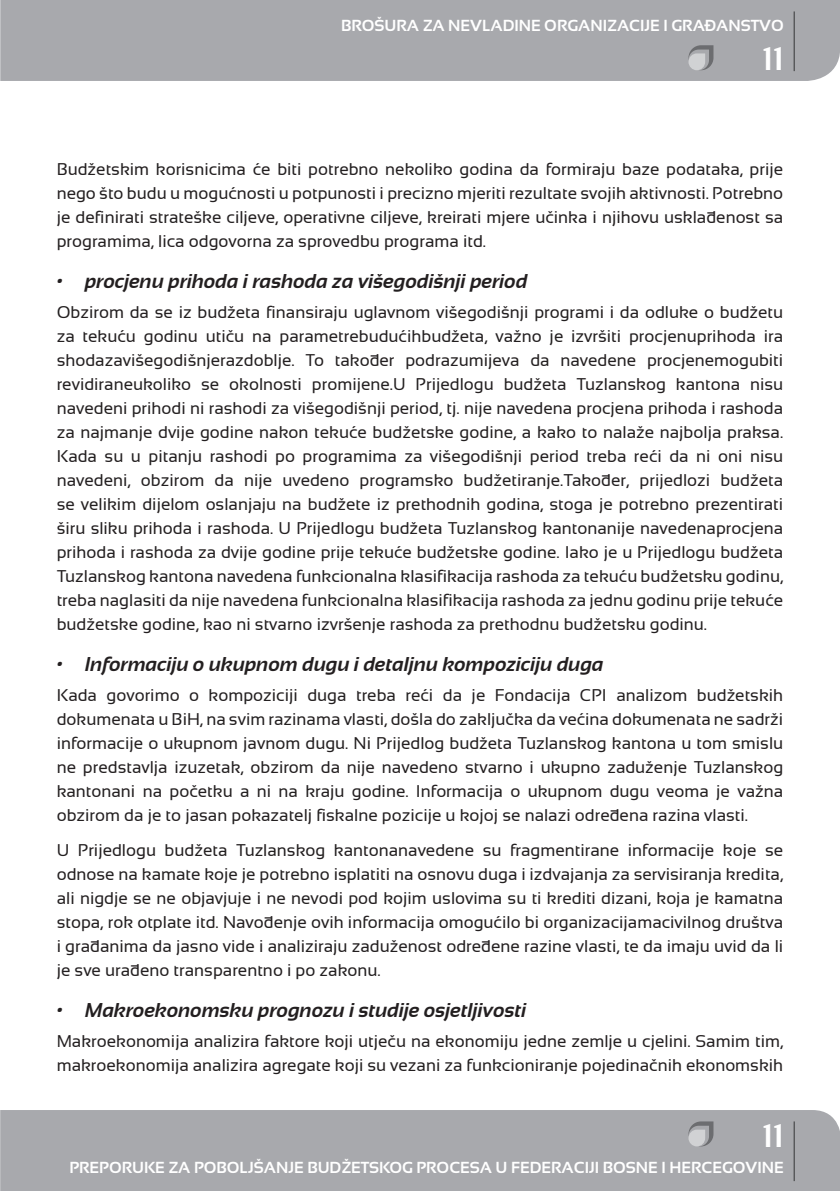
<style>
.page{position:relative;width:840px;height:1191px;background:#fff}
.page>*{position:absolute;margin:0;border:0;box-sizing:border-box;transform-origin:0 0}
.t1{font:700 32.4px "Sansation";color:#fff}
.t2{font:italic 700 20px "Sansation";color:#231f20}
.t3{font:17px/24px "Sansation";color:#231f20;text-align:justify}
.t4{font:700 16px "Sansation";color:#fff}
</style>
<div class="page">
<div style="left:0;top:1110px;width:839px;height:81px;background:#a8a9ad"></div>
<div style="left:1px;top:0;width:838px;height:81px;background:#a8a9ad"></div>
<svg style="left:0;top:0;width:1px;height:81px"></svg>
<hr style="left:793px;top:11px;width:1px;height:60px;background:#57585a">
<hr style="left:793px;top:1121px;width:1px;height:60px;background:#57585a">
<svg style="left:688px;top:45px;width:25px;height:25px"></svg>
<svg style="left:688px;top:1121px;width:25px;height:25px"></svg>
<p class="t4" style="left:341px;top:17px;width:444px">BROŠURA ZA NEVLADINE ORGANIZACIJE I GRAĐANSTVO</p>
<h1 class="t1" style="left:761px;top:41px;width:23px">11</h1>
<p class="t3" style="left:57px;top:157px;width:727px">Budžetskim korisnicima će biti potrebno nekoliko godina da formiraju baze podataka, prije nego što budu u mogućnosti u potpunosti i precizno mjeriti rezultate svojih aktivnosti. Potrebno je definirati strateške ciljeve, operativne ciljeve, kreirati mjere učinka i njihovu usklađenost sa programima, lica odgovorna za sprovedbu programa itd.</p>
<p class="t2" style="left:57px;top:270px;width:472px">• procjenu prihoda i rashoda za višegodišnji period</p>
<p class="t3" style="left:57px;top:300px;width:727px">Obzirom da se iz budžeta finansiraju uglavnom višegodišnji programi i da odluke o budžetu za tekuću godinu utiču na parametrebudućihbudžeta, važno je izvršiti procjenuprihoda ira shodazavišegodišnjerazdoblje. To također podrazumijeva da navedene procjenemogubiti revidiraneukoliko se okolnosti promijene.U Prijedlogu budžeta Tuzlanskog kantona nisu navedeni prihodi ni rashodi za višegodišnji period, tj. nije navedena procjena prihoda i rashoda za najmanje dvije godine nakon tekuće budžetske godine, a kako to nalaže najbolja praksa.<br>Kada su u pitanju rashodi po programima za višegodišnji period treba reći da ni oni nisu navedeni, obzirom da nije uvedeno programsko budžetiranje.Također, prijedlozi budžeta se velikim dijelom oslanjaju na budžete iz prethodnih godina, stoga je potrebno prezentirati širu sliku prihoda i rashoda. U Prijedlogu budžeta Tuzlanskog kantonanije navedenaprocjena prihoda i rashoda za dvije godine prije tekuće budžetske godine. Iako je u Prijedlogu budžeta Tuzlanskog kantona navedena funkcionalna klasifikacija rashoda za tekuću budžetsku godinu, treba naglasiti da nije navedena funkcionalna klasifikacija rashoda za jednu godinu prije tekuće budžetske godine, kao ni stvarno izvršenje rashoda za prethodnu budžetsku godinu.</p>
<p class="t2" style="left:57px;top:653px;width:548px">• Informaciju o ukupnom dugu i detaljnu kompoziciju duga</p>
<p class="t3" style="left:57px;top:683px;width:727px">Kada govorimo o kompoziciji duga treba reći da je Fondacija CPI analizom budžetskih dokumenata u BiH, na svim razinama vlasti, došla do zaključka da većina dokumenata ne sadrži informacije o ukupnom javnom dugu. Ni Prijedlog budžeta Tuzlanskog kantona u tom smislu ne predstavlja izuzetak, obzirom da nije navedeno stvarno i ukupno zaduženje Tuzlanskog kantonani na početku a ni na kraju godine. Informacija o ukupnom dugu veoma je važna obzirom da je to jasan pokazatelj fiskalne pozicije u kojoj se nalazi određena razina vlasti.</p>
<p class="t3" style="left:57px;top:838px;width:727px">U Prijedlogu budžeta Tuzlanskog kantonanavedene su fragmentirane informacije koje se odnose na kamate koje je potrebno isplatiti na osnovu duga i izdvajanja za servisiranja kredita, ali nigdje se ne objavjuje i ne nevodi pod kojim uslovima su ti krediti dizani, koja je kamatna stopa, rok otplate itd. Navođenje ovih informacija omogućilo bi organizacijamacivilnog društva i građanima da jasno vide i analiziraju zaduženost određene razine vlasti, te da imaju uvid da li je sve urađeno transparentno i po zakonu.</p>
<p class="t2" style="left:57px;top:999px;width:471px">• Makroekonomsku prognozu i studije osjetljivosti</p>
<p class="t3" style="left:57px;top:1029px;width:727px">Makroekonomija analizira faktore koji utječu na ekonomiju jedne zemlje u cjelini. Samim tim, makroekonomija analizira agregate koji su vezani za funkcioniranje pojedinačnih ekonomskih</p>
<h1 class="t1" style="left:761px;top:1117px;width:23px">11</h1>
<p class="t4" style="left:69px;top:1158px;width:715px">PREPORUKE ZA POBOLJŠANJE BUDŽETSKOG PROCESA U FEDERACIJI BOSNE I HERCEGOVINE</p>
</div>
